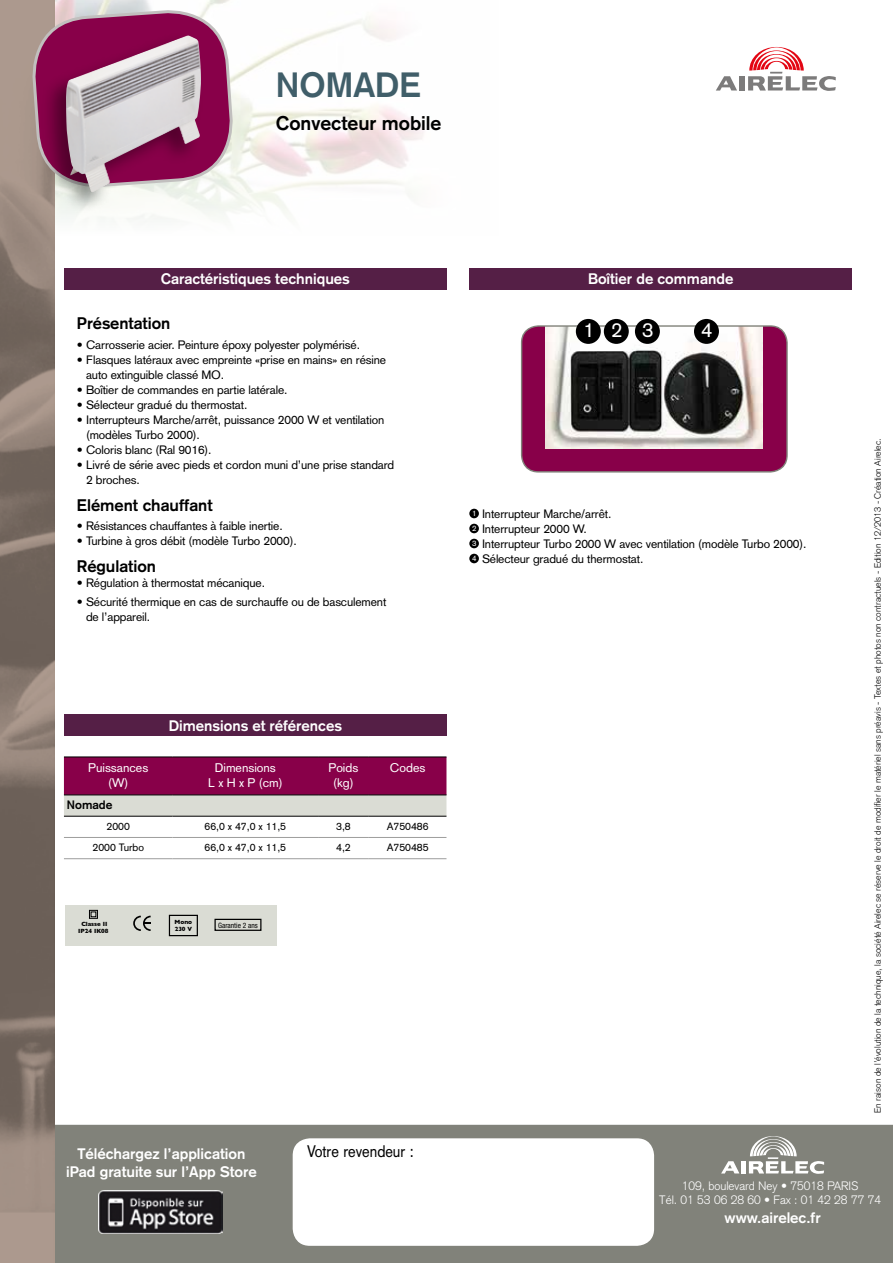
<style>
.page{position:relative;width:893px;height:1263px;background:#fff}
.page>*{position:absolute;margin:0;border:0;box-sizing:border-box;transform-origin:0 0}
.t1{font:700 34.5px "Akzidenz Grotesk";color:#405e69}
.t2{font:20.1px "Akzidenz Grotesk";color:#fff}
.t3{font:700 19.5px "Akzidenz Grotesk";color:#000}
.t4{font:700 16.5px "Akzidenz Grotesk";color:#000}
.t5{font:16.5px "Akzidenz Grotesk";color:#000;scale:.88 1}
.t6{font:700 15px/18px "Akzidenz Grotesk";color:#fff;text-align:center}
.t7{font:12.3px/14.9px "Akzidenz Grotesk";color:#fff;text-align:center}
.t8{font:12px/15px "Akzidenz Grotesk";letter-spacing:-.01em;color:#000}
.t9{font:300 12px/14.4px "Akzidenz Grotesk";color:#fff;text-align:center}
.t10{font:700 12px "Akzidenz Grotesk";color:#000}
.t11{font:10.5px "Akzidenz Grotesk";color:#000}
.t12{font:300 9px "Akzidenz Grotesk";color:#000}
.t13{font:condensed 7.35px "Helvetica Neue";color:#000}
.t14{font:700 6.15px/7.4px "Gill Sans";color:#000}
</style>
<div class="page">
<div style="left:54px;top:1125px;width:839px;height:138px;background:#81827a"></div>
<div style="left:292px;top:1137px;width:363px;height:109px;background:#fff;border-radius:18px"></div>
<div style="left:291px;top:1137px;width:365px;height:110px;border:2px solid #81827a;border-radius:18px"></div>
<svg style="left:721px;top:1161px;width:18px;height:12px"></svg>
<div style="left:741px;top:1161px;width:5px;height:12px;background:#fff"></div>
<svg style="left:749px;top:1137px;width:75px;height:36px"></svg>
<img style="left:54px;top:0;width:370px;height:258px">
<img style="left:0;top:0;width:54px;height:1263px">
<svg style="left:716px;top:76px;width:21px;height:15px"></svg>
<div style="left:739px;top:76px;width:5px;height:15px;background:#7c7b7b"></div>
<svg style="left:748px;top:47px;width:88px;height:44px"></svg>
<svg style="left:30px;top:8px;width:205px;height:181px;background:#af6d8c"></svg>
<img style="left:98px;top:1190px;width:124px;height:43px">
<div style="left:64px;top:268px;width:383px;height:21px;background:#551f46"></div>
<div style="left:469px;top:268px;width:383px;height:21px;background:#551f46"></div>
<div style="left:64px;top:714px;width:383px;height:21px;background:#551f46"></div>
<div style="left:41px;top:32px;width:163px;height:183px;background:#000;opacity:.4"></div>
<img style="left:65px;top:35px;width:136px;height:157px">
<svg style="left:64px;top:758px;width:382px;height:58px;background:#a24c78"></svg>
<hr style="left:64px;top:837px;width:109px;height:1px;background:#9d9d9c">
<hr style="left:173px;top:837px;width:145px;height:1px;background:#9d9d9c">
<hr style="left:318px;top:837px;width:51px;height:1px;background:#9d9d9c">
<hr style="left:369px;top:837px;width:77px;height:1px;background:#9d9d9c">
<hr style="left:64px;top:757px;width:109px;height:1px;background:#000">
<hr style="left:173px;top:757px;width:145px;height:1px;background:#000">
<hr style="left:318px;top:757px;width:51px;height:1px;background:#000">
<hr style="left:369px;top:757px;width:77px;height:1px;background:#000">
<hr style="left:64px;top:795px;width:109px;height:1px;background:#000">
<hr style="left:173px;top:795px;width:145px;height:1px;background:#000">
<hr style="left:318px;top:795px;width:51px;height:1px;background:#000">
<hr style="left:369px;top:795px;width:77px;height:1px;background:#000">
<hr style="left:64px;top:816px;width:109px;height:1px;background:#000">
<hr style="left:173px;top:816px;width:145px;height:1px;background:#000">
<hr style="left:318px;top:816px;width:51px;height:1px;background:#000">
<hr style="left:369px;top:816px;width:77px;height:1px;background:#000">
<hr style="left:64px;top:858px;width:109px;height:1px;background:#9d9d9c">
<hr style="left:173px;top:858px;width:145px;height:1px;background:#9d9d9c">
<hr style="left:318px;top:858px;width:51px;height:1px;background:#9d9d9c">
<hr style="left:369px;top:858px;width:77px;height:1px;background:#9d9d9c">
<div style="left:522px;top:326px;width:265px;height:146px;background:#880049;border-radius:17px"></div>
<img style="left:545px;top:327px;width:217px;height:121px">
<div style="left:521px;top:325px;width:267px;height:148px;border:1px solid #81827a;border-radius:17px"></div>
<div style="left:576px;top:319px;width:25px;height:25px;background:#000;border-radius:50%"></div>
<div style="left:604px;top:319px;width:25px;height:25px;background:#000;border-radius:50%"></div>
<div style="left:635px;top:319px;width:25px;height:25px;background:#000;border-radius:50%"></div>
<div style="left:694px;top:319px;width:25px;height:25px;background:#000;border-radius:50%"></div>
<div style="left:469px;top:509px;width:10px;height:9px;background:#000;border-radius:50%"></div>
<div style="left:469px;top:524px;width:10px;height:9px;background:#000;border-radius:50%"></div>
<div style="left:469px;top:539px;width:10px;height:9px;background:#000;border-radius:50%"></div>
<div style="left:469px;top:554px;width:10px;height:9px;background:#000;border-radius:50%"></div>
<div style="left:65px;top:905px;width:211px;height:41px;background:#dadcd4"></div>
<div style="left:214px;top:919px;width:47px;height:12px;border:1px solid #000"></div>
<svg style="left:133px;top:916px;width:18px;height:15px"></svg>
<div style="left:169px;top:915px;width:29px;height:21px;border:1px solid #000"></div>
<div style="left:89px;top:910px;width:9px;height:8px;border:1px solid #000"></div>
<svg style="left:91px;top:912px;width:5px;height:5px"></svg>
<h1 class="t1" style="left:276px;top:64px;width:146px">NOMADE</h1>
<h3 class="t3" style="left:276px;top:112px;width:167px">Convecteur mobile</h3>
<p class="t6" style="left:161px;top:270px;width:190px">Caractéristiques techniques</p>
<p class="t6" style="left:588px;top:270px;width:147px">Boîtier de commande</p>
<h3 class="t4" style="left:77px;top:314px;width:95px">Présentation</h3>
<p class="t8" style="left:77px;top:337px;width:285px">• Carrosserie acier. Peinture époxy polyester polymérisé.</p>
<p class="t8" style="left:86px;top:352px;width:302px;text-indent:-9px">• Flasques latéraux avec empreinte «prise en mains» en résine auto extinguible classé MO.</p>
<p class="t8" style="left:77px;top:382px;width:212px">• Boîtier de commandes en partie latérale.</p>
<p class="t8" style="left:77px;top:397px;width:172px">• Sélecteur gradué du thermostat.</p>
<p class="t8" style="left:86px;top:412px;width:300px;text-indent:-9px">• Interrupteurs Marche/arrêt, puissance 2000 W et ventilation (modèles Turbo 2000).</p>
<p class="t8" style="left:77px;top:442px;width:136px">• Coloris blanc (Ral 9016).</p>
<p class="t8" style="left:86px;top:457px;width:310px;text-indent:-9px">• Livré de série avec pieds et cordon muni d’une prise standard<br>2 broches.</p>
<h3 class="t4" style="left:77px;top:495px;width:137px">Elément chauffant</h3>
<p class="t8" style="left:77px;top:518px;width:207px">• Résistances chauffantes à faible inertie.</p>
<p class="t8" style="left:77px;top:533px;width:221px">• Turbine à gros débit (modèle Turbo 2000).</p>
<h3 class="t4" style="left:77px;top:556px;width:81px">Régulation</h3>
<p class="t8" style="left:77px;top:575px;width:190px">• Régulation à thermostat mécanique.</p>
<p class="t8" style="left:86px;top:594px;width:302px;text-indent:-9px">• Sécurité thermique en cas de surchauffe ou de basculement de l’appareil.</p>
<p class="t6" style="left:169px;top:716px;width:175px">Dimensions et références</p>
<p class="t7" style="left:88px;top:761px;width:61px">Puissances (W)</p>
<p class="t7" style="left:208px;top:761px;width:76px">Dimensions<br>L x H x P (cm)</p>
<p class="t7" style="left:329px;top:761px;width:31px">Poids (kg)</p>
<p class="t7" style="left:390px;top:761px;width:37px">Codes</p>
<p class="t10" style="left:67px;top:797px;width:47px">Nomade</p>
<p class="t11" style="left:107px;top:820px;width:25px">2000</p>
<p class="t11" style="left:205px;top:820px;width:83px">66,0 x 47,0 x 11,5</p>
<p class="t11" style="left:336px;top:820px;width:16px">3,8</p>
<p class="t11" style="left:387px;top:820px;width:43px">A750486</p>
<p class="t11" style="left:93px;top:842px;width:53px">2000 Turbo</p>
<p class="t11" style="left:205px;top:842px;width:83px">66,0 x 47,0 x 11,5</p>
<p class="t11" style="left:336px;top:842px;width:16px">4,2</p>
<p class="t11" style="left:387px;top:842px;width:43px">A750485</p>
<p class="t14" style="left:78px;top:920px;width:32px;text-align:center">Classe II<br>IP24 IK08</p>
<p class="t14" style="left:175px;top:918px;width:19px">Mono<br>230 V</p>
<p class="t13" style="left:218px;top:921px;width:41px">Garantie 2 ans</p>
<h2 class="t2" style="left:583px;top:319px;width:72px">123</h2>
<h2 class="t2" style="left:701px;top:319px;width:13px">4</h2>
<p class="t8" style="left:472px;top:507px;width:336px"><sup>1</sup> Interrupteur Marche/arrêt.<br><sup>2</sup> Interrupteur 2000 W.<br><sup>3</sup> Interrupteur Turbo 2000 W avec ventilation (modèle Turbo 2000).<br><sup>4</sup> Sélecteur gradué du thermostat.</p>
<p class="t12" style="left:872px;top:1113px;width:676px;rotate:-90deg">En raison de l’évolution de la technique, la société Airelec se réserve le droit de modifier le matériel sans préavis - Textes et photos non contractuels - Edition 12/2013 - Création Airelec.</p>
<p class="t6" style="left:66px;top:1145px;width:192px">Téléchargez l’application iPad gratuite sur l’App Store</p>
<h3 class="t5" style="left:307px;top:1142px;width:123px">Votre revendeur :</h3>
<p class="t9" style="left:659px;top:1178px;width:223px">109, boulevard Ney • 75018 PARIS<br>Tél. 01 53 06 28 60 • Fax : 01 42 28 77 74</p>
<p class="t6" style="left:725px;top:1209px;width:97px">www.airelec.fr</p>
</div>
